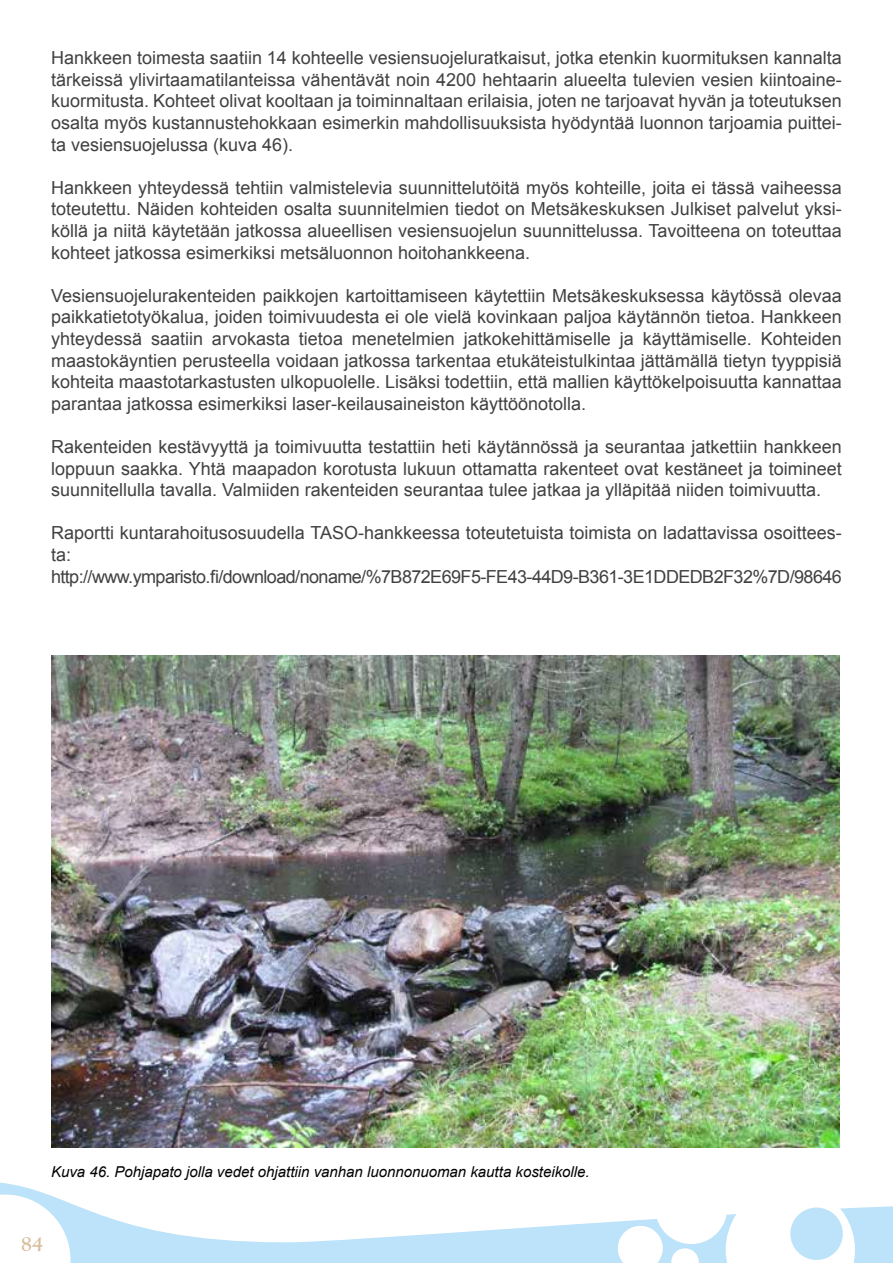
<style>
.page{position:relative;width:893px;height:1263px;background:#fff}
.page>*{position:absolute;margin:0;border:0;box-sizing:border-box;transform-origin:0 0}
.t1{font:700 21px "Californian FB";color:#d8be9c}
.t2{font:18px/21.6px "Arial";color:#414042;text-align:justify}
.t3{font:italic 15px "Arial";color:#000}
</style>
<div class="page">
<svg style="left:0;top:1182px;width:893px;height:81px"></svg>
<svg style="left:618px;top:1201px;width:237px;height:62px"></svg>
<div style="left:790px;top:1207px;width:53px;height:53px;background:#bce3f9;border-radius:50%"></div>
<svg style="left:0;top:1194px;width:70px;height:69px"></svg>
<img style="left:51px;top:655px;width:788px;height:492px">
<p class="t2" style="left:51px;top:47px;width:792px">Hankkeen toimesta saatiin 14 kohteelle vesiensuojeluratkaisut, jotka etenkin kuormituksen kannalta tärkeissä ylivirtaamatilanteissa vähentävät noin 4200 hehtaarin alueelta tulevien vesien kiintoaine&shy;kuormitusta. Kohteet olivat kooltaan ja toiminnaltaan erilaisia, joten ne tarjoavat hyvän ja toteutuksen osalta myös kustannustehokkaan esimerkin mahdollisuuksista hyödyntää luonnon tarjoamia puittei&shy;ta vesiensuojelussa (kuva 46).</p>
<p class="t2" style="left:51px;top:176px;width:792px">Hankkeen yhteydessä tehtiin valmistelevia suunnittelutöitä myös kohteille, joita ei tässä vaiheessa toteutettu. Näiden kohteiden osalta suunnitelmien tiedot on Metsäkeskuksen Julkiset palvelut yksi&shy;köllä ja niitä käytetään jatkossa alueellisen vesiensuojelun suunnittelussa. Tavoitteena on toteuttaa kohteet jatkossa esimerkiksi metsäluonnon hoitohankkeena.</p>
<p class="t2" style="left:51px;top:284px;width:792px">Vesiensuojelurakenteiden paikkojen kartoittamiseen käytettiin Metsäkeskuksessa käytössä olevaa paikkatietotyökalua, joiden toimivuudesta ei ole vielä kovinkaan paljoa käytännön tietoa. Hankkeen yhteydessä saatiin arvokasta tietoa menetelmien jatkokehittämiselle ja käyttämiselle. Kohteiden maastokäyntien perusteella voidaan jatkossa tarkentaa etukäteistulkintaa jättämällä tietyn tyyppisiä kohteita maastotarkastusten ulkopuolelle. Lisäksi todettiin, että mallien käyttökelpoisuutta kannattaa parantaa jatkossa esimerkiksi laser-keilausaineiston käyttöönotolla.</p>
<p class="t2" style="left:51px;top:436px;width:792px">Rakenteiden kestävyyttä ja toimivuutta testattiin heti käytännössä ja seurantaa jatkettiin hankkeen loppuun saakka. Yhtä maapadon korotusta lukuun ottamatta rakenteet ovat kestäneet ja toimineet suunnitellulla tavalla. Valmiiden rakenteiden seurantaa tulee jatkaa ja ylläpitää niiden toimivuutta.</p>
<p class="t2" style="left:51px;top:522px;width:792px;text-align:left">Raportti kuntarahoitusosuudella TASO-hankkeessa toteutetuista toimista on ladattavissa osoittees&shy;ta: http://www.ymparisto.fi/download/noname/%7B872E69F5-FE43-44D9-B361-3E1DDEDB2F32%7D/98646</p>
<p class="t3" style="left:51px;top:1162px;width:540px">Kuva 46. Pohjapato jolla vedet ohjattiin vanhan luonnonuoman kautta kosteikolle.</p>
<p class="t1" style="left:21px;top:1232px;width:24px">84</p>
</div>
